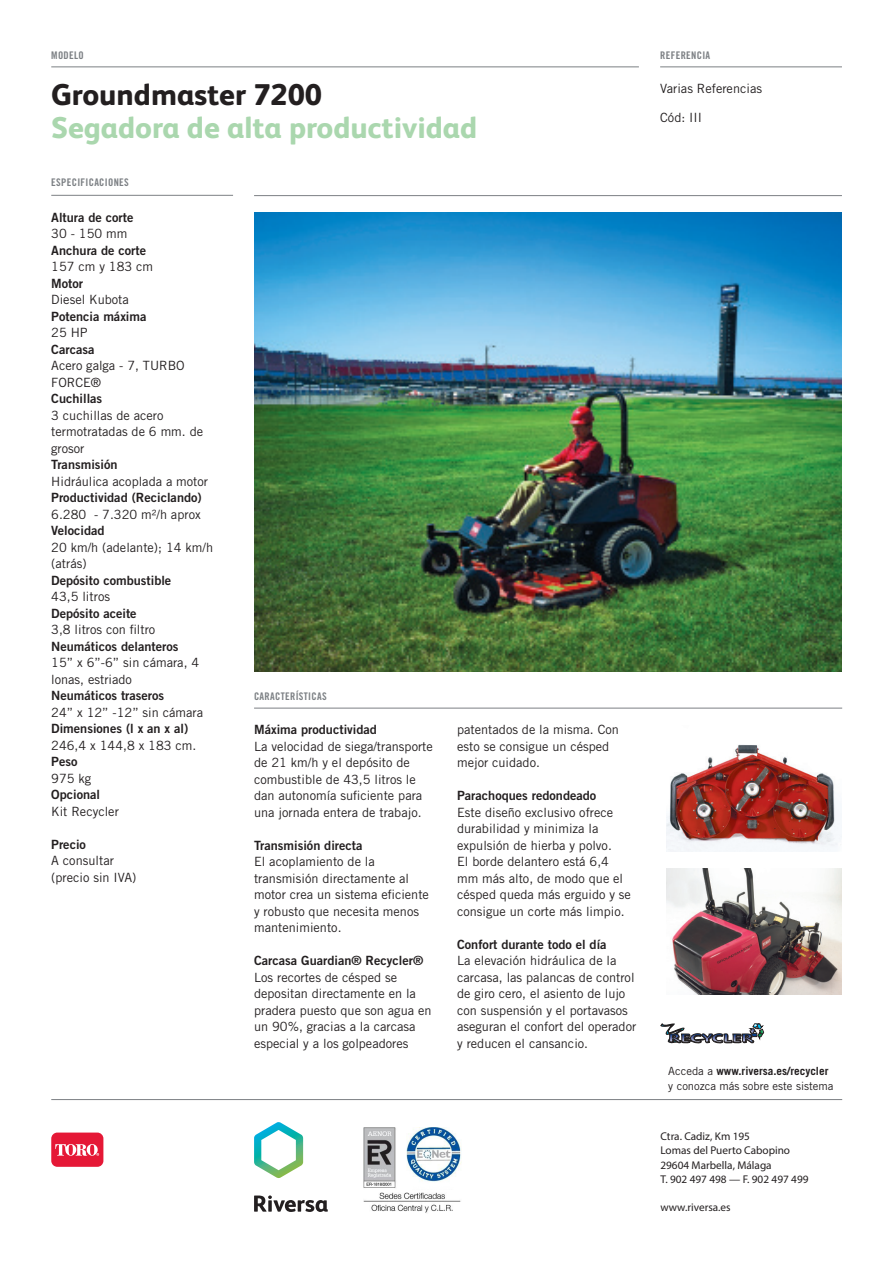
<style>
.page{position:relative;width:893px;height:1263px;background:#fff}
.page>*{position:absolute;margin:0;border:0;box-sizing:border-box;transform-origin:0 0}
.Titular{font:800 30px "FS Albert";color:#aad7ae}
.Titular-2{font:800 30px "FS Albert";color:#231f20}
.Texto_secundario{font:12.75px/16.5px "Trade Gothic LT Std";color:#231f20}
.Texto_secundario-2{font:12.75px "Trade Gothic LT Std Bd 2";color:#231f20}
.Referencia{font:12.75px "Trade Gothic LT Std";color:#231f20}
.t1{font:11.25px "Myriad Pro";color:#231f20}
.Texto_secundario-3{font:11.25px/15px "Trade Gothic LT Std";color:#231f20}
.t2{font:10.5px "Trade Gothic LT Std Bd Cn 20";letter-spacing:.03em;color:#7c8084}
.s1{font-weight:700}
</style>
<div class="page">
<hr style="left:254px;top:708px;width:588px;height:1px;background:#7c8084">
<hr style="left:51px;top:67px;width:588px;height:1px;background:#7c8084">
<hr style="left:51px;top:195px;width:182px;height:1px;background:#7c8084">
<hr style="left:660px;top:67px;width:182px;height:1px;background:#7c8084">
<img style="left:254px;top:213px;width:588px;height:459px">
<hr style="left:254px;top:195px;width:588px;height:1px;background:#7c8084">
<img style="left:666px;top:744px;width:176px;height:107px">
<img style="left:666px;top:868px;width:176px;height:126px">
<hr style="left:51px;top:1099px;width:791px;height:1px;background:#7c8084">
<div style="left:51px;top:1132px;width:52px;height:35px;background:#e51836;border-radius:6px"></div>
<svg style="left:55px;top:1144px;width:44px;height:12px"></svg>
<img style="left:364px;top:1128px;width:98px;height:85px">
<svg style="left:254px;top:1195px;width:74px;height:17px"></svg>
<svg style="left:254px;top:1122px;width:49px;height:56px"></svg>
<svg style="left:661px;top:1023px;width:103px;height:21px"></svg>
<p class="t2" style="left:51px;top:48px;width:34px">MODELO</p>
<p class="Titular-2" style="left:51px;top:73px;width:272px">Groundmaster 7200</p>
<p class="Titular" style="left:51px;top:106px;width:428px">Segadora de alta productividad</p>
<p class="t2" style="left:51px;top:176px;width:79px">ESPECIFICACIONES</p>
<p class="Texto_secundario-2" style="left:51px;top:209px;width:84px">Altura de corte</p>
<p class="Texto_secundario" style="left:51px;top:225px;width:78px">30 - 150 mm</p>
<p class="Texto_secundario-2" style="left:51px;top:242px;width:96px">Anchura de corte</p>
<p class="Texto_secundario" style="left:51px;top:258px;width:103px">157 cm y 183 cm</p>
<p class="Texto_secundario-2" style="left:51px;top:275px;width:33px">Motor</p>
<p class="Texto_secundario" style="left:51px;top:291px;width:79px">Diesel Kubota</p>
<p class="Texto_secundario-2" style="left:51px;top:308px;width:97px">Potencia máxima</p>
<p class="Texto_secundario" style="left:51px;top:324px;width:38px">25 HP</p>
<p class="Texto_secundario-2" style="left:51px;top:341px;width:45px">Carcasa</p>
<p class="Texto_secundario" style="left:51px;top:357px;width:135px">Acero galga - 7, TURBO<br>FORCE®</p>
<p class="Texto_secundario-2" style="left:51px;top:391px;width:53px">Cuchillas</p>
<p class="Texto_secundario" style="left:51px;top:407px;width:153px">3 cuchillas de acero termotratadas de 6 mm. de grosor</p>
<p class="Texto_secundario-2" style="left:51px;top:457px;width:68px">Transmisión</p>
<p class="Texto_secundario" style="left:51px;top:473px;width:158px">Hidráulica acoplada a motor</p>
<p class="Texto_secundario-2" style="left:51px;top:490px;width:152px">Productividad (Reciclando)</p>
<p class="Texto_secundario" style="left:51px;top:506px;width:151px">6.280 - 7.320 m²/h aprox</p>
<p class="Texto_secundario-2" style="left:51px;top:523px;width:55px">Velocidad</p>
<p class="Texto_secundario" style="left:51px;top:539px;width:163px">20 km/h (adelante); 14 km/h (atrás)</p>
<p class="Texto_secundario-2" style="left:51px;top:572px;width:122px">Depósito combustible</p>
<p class="Texto_secundario" style="left:51px;top:588px;width:60px">43,5 litros</p>
<p class="Texto_secundario-2" style="left:51px;top:605px;width:87px">Depósito aceite</p>
<p class="Texto_secundario" style="left:51px;top:621px;width:106px">3,8 litros con filtro</p>
<p class="Texto_secundario-2" style="left:51px;top:638px;width:129px">Neumáticos delanteros</p>
<p class="Texto_secundario" style="left:51px;top:654px;width:149px">15” x 6”-6” sin cámara, 4 lonas, estriado</p>
<p class="Texto_secundario-2" style="left:51px;top:688px;width:114px">Neumáticos traseros</p>
<p class="Texto_secundario" style="left:51px;top:704px;width:153px">24” x 12” -12” sin cámara</p>
<p class="Texto_secundario-2" style="left:51px;top:721px;width:139px">Dimensiones (l x an x al)</p>
<p class="Texto_secundario" style="left:51px;top:737px;width:147px">246,4 x 144,8 x 183 cm.</p>
<p class="Texto_secundario-2" style="left:51px;top:754px;width:28px">Peso</p>
<p class="Texto_secundario" style="left:51px;top:770px;width:42px">975 kg</p>
<p class="Texto_secundario-2" style="left:51px;top:787px;width:50px">Opcional</p>
<p class="Texto_secundario" style="left:51px;top:803px;width:69px">Kit Recycler</p>
<p class="Texto_secundario-2" style="left:51px;top:836px;width:36px">Precio</p>
<p class="Texto_secundario" style="left:51px;top:852px;width:64px">A consultar</p>
<p class="Texto_secundario" style="left:51px;top:869px;width:87px">(precio sin IVA)</p>
<p class="t2" style="left:254px;top:689px;width:74px">CARACTERÍSTICAS</p>
<p class="Texto_secundario-2" style="left:254px;top:721px;width:124px">Máxima productividad</p>
<p class="Texto_secundario" style="left:254px;top:737px;width:180px">La velocidad de siega/transporte de 21 km/h y el depósito de combustible de 43,5 litros le dan autonomía suficiente para una jornada entera de trabajo.</p>
<p class="Texto_secundario-2" style="left:254px;top:837px;width:110px">Transmisión directa</p>
<p class="Texto_secundario" style="left:254px;top:853px;width:176px">El acoplamiento de la transmisión directamente al motor crea un sistema eficiente y robusto que necesita menos mantenimiento.</p>
<p class="Texto_secundario-2" style="left:254px;top:952px;width:171px">Carcasa Guardian® Recycler®</p>
<p class="Texto_secundario" style="left:254px;top:968px;width:179px">Los recortes de césped se depositan directamente en la pradera puesto que son agua en un 90%, gracias a la carcasa especial y a los golpeadores</p>
<p class="Texto_secundario" style="left:457px;top:721px;width:163px">patentados de la misma. Con esto se consigue un césped mejor cuidado.</p>
<p class="Texto_secundario-2" style="left:457px;top:788px;width:141px">Parachoques redondeado</p>
<p class="Texto_secundario" style="left:457px;top:804px;width:175px">Este diseño exclusivo ofrece durabilidad y minimiza la expulsión de hierba y polvo.<br>El borde delantero está 6,4 mm más alto, de modo que el césped queda más erguido y se consigue un corte más limpio.</p>
<p class="Texto_secundario-2" style="left:457px;top:936px;width:151px">Confort durante todo el día</p>
<p class="Texto_secundario" style="left:457px;top:952px;width:181px">La elevación hidráulica de la carcasa, las palancas de control de giro cero, el asiento de lujo con suspensión y el portavasos aseguran el confort del operador y reducen el cansancio.</p>
<p class="t2" style="left:660px;top:48px;width:52px">REFERENCIA</p>
<p class="Referencia" style="left:660px;top:81px;width:103px">Varias Referencias</p>
<p class="Referencia" style="left:660px;top:110px;width:43px">Cód: III</p>
<p class="Texto_secundario-3" style="left:668px;top:1063px;width:167px">Acceda a <span class="s1">www.riversa.es/recycler </span>y conozca más sobre este sistema</p>
<p class="t1" style="left:660px;top:1129px;width:91px">Ctra. Cadiz, Km 195</p>
<p class="t1" style="left:660px;top:1144px;width:131px">Lomas del Puerto Cabopino</p>
<p class="t1" style="left:660px;top:1158px;width:113px">29604 Marbella, Málaga</p>
<p class="t1" style="left:660px;top:1172px;width:150px">T. 902 497 498 — F. 902 497 499</p>
<p class="t1" style="left:660px;top:1201px;width:72px">www.riversa.es</p>
</div>
